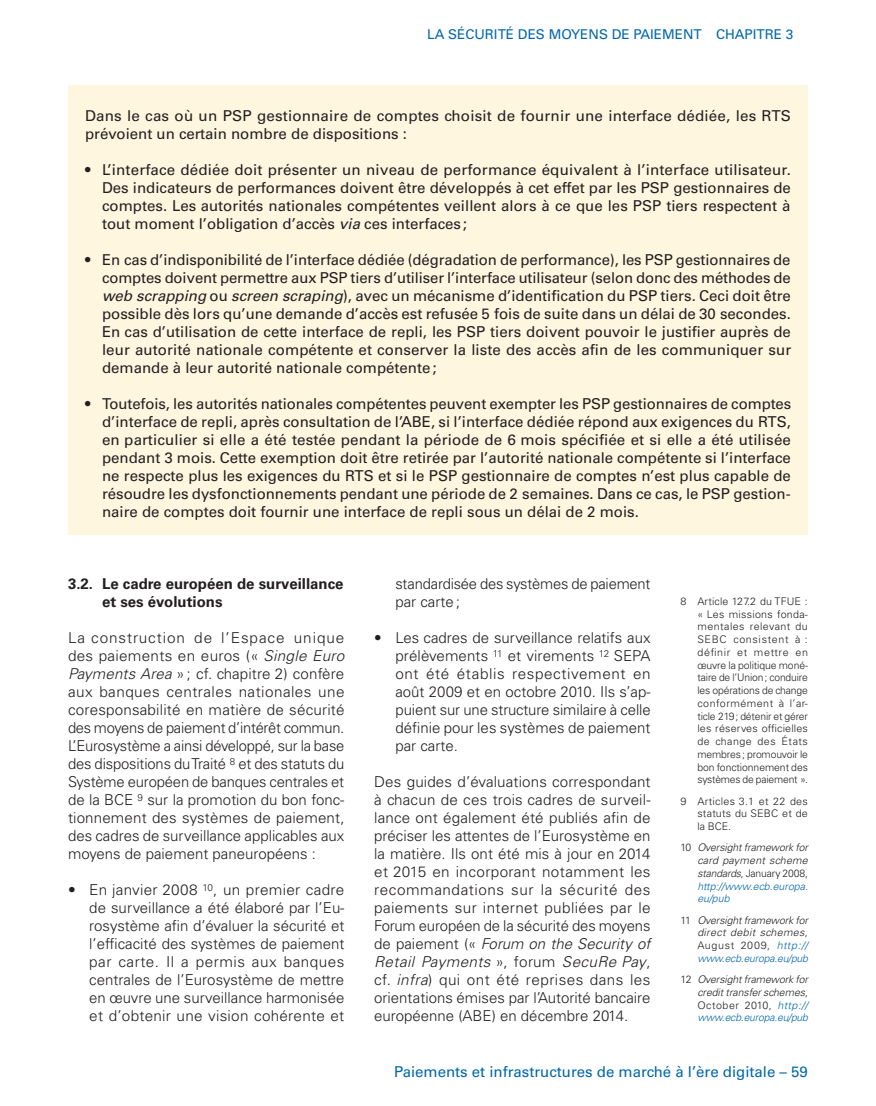
<style>
.page{position:relative;width:876px;height:1106px;background:#fff}
.page>*{position:absolute;margin:0;border:0;box-sizing:border-box;transform-origin:0 0}
.t1{font:15px/18px "Univers LT Std";color:#231f20;text-align:justify}
.t2{font:300 15px/18px "Univers LT Std";color:#231f20;text-align:justify}
.t3{font:15px "Univers LT Std";color:#0067aa}
.t4{font:700 15px/18px "Univers LT Std";color:#231f20}
.t5{font:13.5px "Univers LT Std";color:#0067aa}
.t6{font:300 10.5px/12.8px "Univers LT Std";letter-spacing:-.005em;color:#231f20;text-align:justify}
.t7{font:italic 300 10.5px/12.8px "Univers LT Std";letter-spacing:-.005em;color:#231f20;text-align:justify}
.s1{font-style:italic}
.s2{font-style:normal}
.s3{color:#0067aa}
</style>
<div class="page">
<div style="left:68px;top:85px;width:740px;height:449px;background:#fef6df"></div>
<p class="t5" style="left:427px;top:26px;width:368px">La sécurité des moyens de paiement Chapitre 3</p>
<p class="t1" style="left:85px;top:107px;width:687px">Dans le cas où un PSP gestionnaire de comptes choisit de fournir une interface dédiée, les RTS prévoient un certain nombre de dispositions :</p>
<p class="t1" style="left:102px;top:161px;width:690px;text-indent:-17px">• L’interface dédiée doit présenter un niveau de performance équivalent à l’interface utilisateur.<br>Des indicateurs de performances doivent être développés à cet effet par les PSP gestionnaires de comptes. Les autorités nationales compétentes veillent alors à ce que les PSP tiers respectent à tout moment l’obligation d’accès <span class="s1">via</span> ces interfaces;</p>
<p class="t1" style="left:102px;top:251px;width:691px;text-indent:-17px">• E n cas d’indisponibilité de l’interface dédiée (dégradation de performance), les PSP gestionnaires de comptes doivent permettre aux PSP tiers d’utiliser l’interface utilisateur (selon donc des méthodes de <span class="s1">web scrapping</span> ou <span class="s1">screen scraping</span>), avec un mécanisme d’identification du PSP tiers. Ceci doit être possible dès lors qu’une demande d’accès est refusée 5 fois de suite dans un délai de 30 secondes.<br>En cas d’utilisation de cette interface de repli, les PSP tiers doivent pouvoir le justifier auprès de leur autorité nationale compétente et conserver la liste des accès afin de les communiquer sur demande à leur autorité nationale compétente;</p>
<p class="t1" style="left:102px;top:395px;width:691px;text-indent:-17px">• Toutefois, les autorités nationales compétentes peuvent exempter les PSP gestionnaires de comptes d’interface de repli, après consultation de l’ABE, si l’interface dédiée répond aux exigences du RTS</p>
<p class="t1" style="left:102px;top:413px;width:690px;text-indent:685px">, en particulier si elle a été testée pendant la période de 6 mois spécifiée et si elle a été utilisée pendant 3 mois. Cette exemption doit être retirée par l’autorité nationale compétente si l’interface ne respecte plus les exigences du RTS</p>
<p class="t1" style="left:102px;top:467px;width:690px;text-indent:276px">et si le PSP gestionnaire de comptes n’est plus capable de résoudre les dysfonctionnements pendant une période de 2 semaines. Dans ce cas, le PSP gestion‑ naire de comptes doit fournir une interface de repli sous un délai de 2 mois.</p>
<p class="t4" style="left:102px;top:575px;width:243px;text-indent:-34px">3.2. Le cadre européen de surveillance et ses évolutions</p>
<p class="t2" style="left:68px;top:629px;width:278px">La construction de l’Espace unique des paiements en euros (« <span class="s1">Single Euro Payments Area</span> » ; cf. chapitre 2) confère aux banques centrales nationales une coresponsabilité en matière de sécurité des moyens de paiement d’intérêt commun.<br>L’Eurosystème a ainsi développé, sur la base des dispositions du Traité <sup>8</sup> et des statuts du Système européen de banques centrales et de la BCE <sup>9</sup> sur la promotion du bon fonc‑ tionnement des systèmes de paiement, des cadres de surveillance applicables aux moyens de paiement paneuropéens :</p>
<p class="t2" style="left:89px;top:881px;width:257px;text-indent:-21px">• En janvier 2008 <sup>10</sup>, un premier cadre de surveillance a été élaboré par l’Eu‑ rosystème afin d’évaluer la sécurité et l’efficacité des systèmes de paiement par carte. Il a permis aux banques centrales de l’Eurosystème de mettre en œuvre une surveillance harmonisée et d’obtenir une vision cohérente et</p>
<p class="t2" style="left:395px;top:575px;width:256px">standardisée des systèmes de paiement par carte;</p>
<p class="t2" style="left:395px;top:629px;width:257px;text-indent:-21px">• Les cadres de surveillance relatifs aux prélèvements <sup>11</sup> et virements <sup>12</sup> SEPA ont été établis respectivement en août 2009 et en octobre 2010. Ils s’ap‑ puient sur une structure similaire à celle définie pour les systèmes de paiement par carte.</p>
<p class="t2" style="left:374px;top:773px;width:278px">Des guides d’évaluations correspondant à chacun de ces trois cadres de surveil‑ lance ont également été publiés afin de préciser les attentes de l’Eurosystème en la matière. Ils ont été mis à jour en 2014 et 2015 en incorporant notamment les recommandations sur la sécurité des paiements sur internet publiées par le Forum européen de la sécurité des moyens de paiement (« <span class="s1">Forum on the Security of Retail Payments</span> », forum <span class="s1">SecuRe Pay</span>, cf. <span class="s1">infra</span>) qui ont été reprises dans les orientations émises par l’Autorité bancaire européenne (ABE) en décembre 2014.</p>
<p class="t6" style="left:697px;top:594px;width:112px;text-indent:-17px">8 Article 127.2 du TFUE : « Les missions fonda‑ mentales relevant du SEBC consistent à : définir et mettre en œuvre la politique moné‑ taire de l’Union; conduire les opérations de change conformément à l’ar‑ ticle 219; détenir et gérer les réserves officielles de change des États membres; promouvoir le bon fonctionnement des systèmes de paiement ».</p>
<p class="t6" style="left:697px;top:794px;width:112px;text-indent:-17px">9 Articles 3.1 et 22 des statuts du SEBC et de la BCE.</p>
<p class="t7" style="left:697px;top:841px;width:112px;text-indent:-17px"><span class="s2">10</span> Oversight framework for card payment scheme standards<span class="s2">, January 2008, </span><span class="s3">http://www.ecb.europa. eu/pub</span></p>
<p class="t7" style="left:697px;top:913px;width:112px;text-indent:-17px"><span class="s2">11</span> Oversight framework for direct debit schemes<span class="s2">, August 2009,</span> <span class="s3">http:// www.ecb.europa.eu/pub</span></p>
<p class="t7" style="left:697px;top:973px;width:112px;text-indent:-17px"><span class="s2">12</span> Oversight framework for credit transfer schemes<span class="s2">, October 2010,</span> <span class="s3">http:// www.ecb.europa.eu/pub</span></p>
<p class="t3" style="left:394px;top:1063px;width:415px">Paiements et infrastructures de marché à l’ère digitale – 59</p>
</div>
